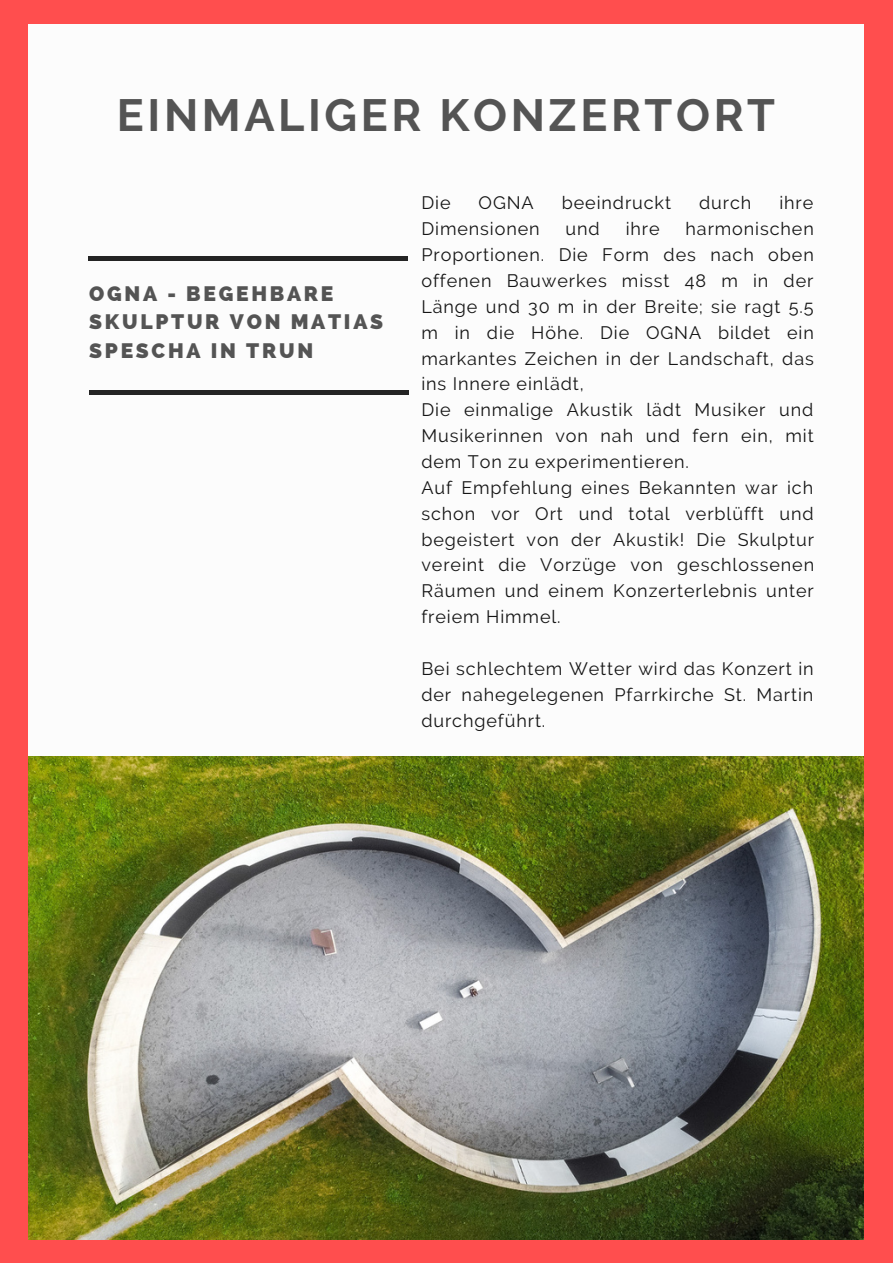
<style>
.page{position:relative;width:893px;height:1264px;background:#fff}
.page>*{position:absolute;margin:0;border:0;box-sizing:border-box;transform-origin:0 0}
.t1{font:700 45px "Raleway";letter-spacing:.08em;color:#545454}
.t2{font:800 21px/28px "Raleway";letter-spacing:.13em;color:#545454}
.t3{font:18px/25.8px "Raleway";letter-spacing:.05em;color:#151515}
</style>
<div class="page">
<div style="left:0;top:0;width:892px;height:1262px;background:#ff4e4e"></div>
<div style="left:29px;top:24px;width:834px;height:1213px;background:#fcfcfc"></div>
<img style="left:29px;top:756px;width:834px;height:483px">
<hr style="left:88px;top:257px;width:319px;height:3px;background:#242424">
<hr style="left:89px;top:391px;width:319px;height:3px;background:#242424">
<h1 class="t1" style="left:117px;top:88px;width:659px">EINMALIGER KONZERTORT</h1>
<p class="t2" style="left:89px;top:280px;width:295px">OGNA - BEGEHBARE<br>SKULPTUR VON MATIAS<br>SPESCHA IN TRUN</p>
<p class="t3" style="left:421px;top:190px;width:31px">Die</p>
<p class="t3" style="left:478px;top:190px;width:57px">OGNA</p>
<p class="t3" style="left:561px;top:190px;width:111px">beeindruckt</p>
<p class="t3" style="left:699px;top:190px;width:54px">durch</p>
<p class="t3" style="left:779px;top:190px;width:35px">ihre</p>
<p class="t3" style="left:421px;top:216px;width:120px">Dimensionen</p>
<p class="t3" style="left:565px;top:216px;width:36px">und</p>
<p class="t3" style="left:625px;top:216px;width:35px">ihre</p>
<p class="t3" style="left:421px;top:216px;width:394px;text-indent:264px">harmonischen Proportionen. Die Form des nach oben offenen Bauwerkes misst 48 m in der Länge und 30 m in der Breite; sie ragt 5.5 m in die Höhe. Die OGNA bildet ein markantes Zeichen in der Landschaft, das ins Innere einlädt,<br>Die einmalige Akustik lädt Musiker und Musikerinnen von nah und fern ein, mit dem Ton zu experimentieren.<br>Auf Empfehlung eines Bekannten war ich schon vor Ort und total verblüfft und begeistert von der Akustik! Die Skulptur vereint die Vorzüge von geschlossenen Räumen und einem Konzerterlebnis unter freiem Himmel.</p>
<p class="t3" style="left:421px;top:655px;width:394px;text-align:justify">Bei schlechtem Wetter wird das Konzert in der nahegelegenen Pfarrkirche St. Martin durchgeführt.</p>
</div>
